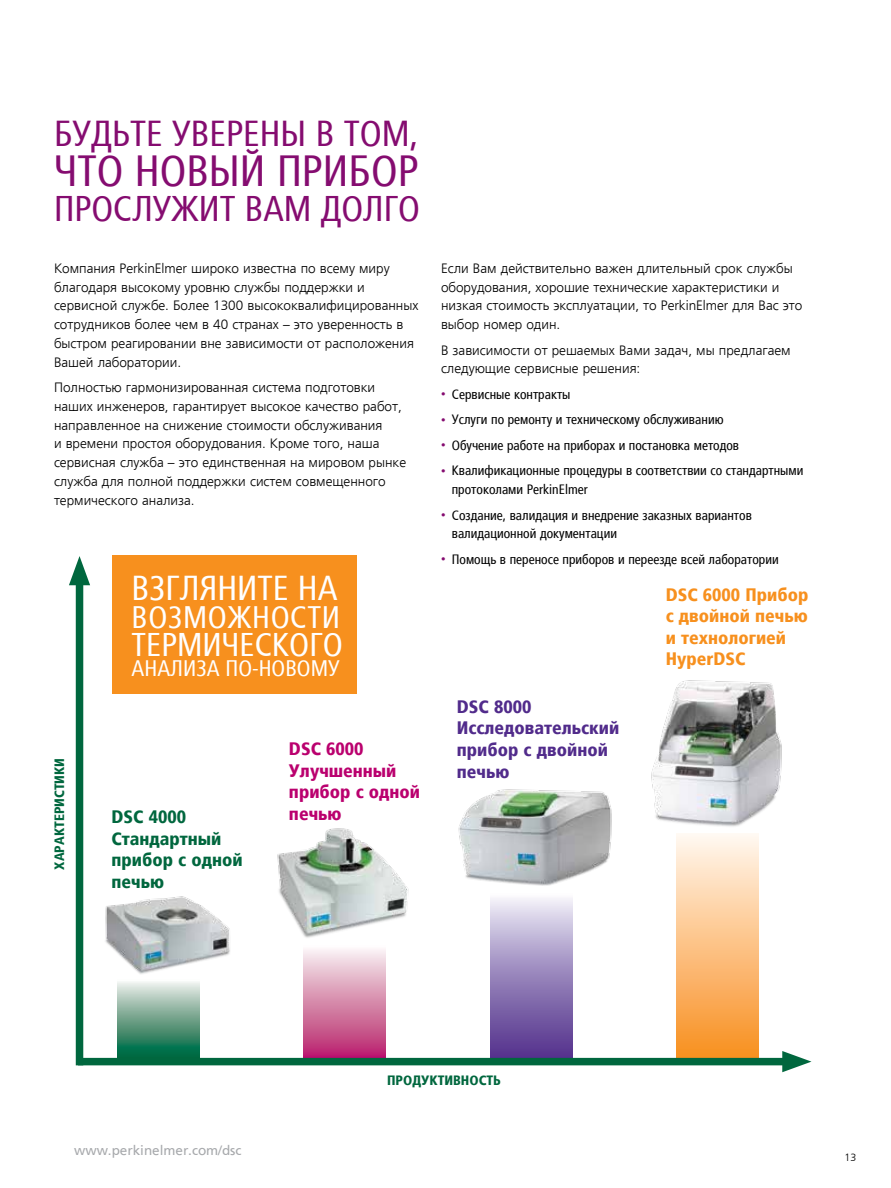
<style>
.page{position:relative;width:891px;height:1188px;background:#fff}
.page>*{position:absolute;margin:0;border:0;box-sizing:border-box;transform-origin:0 0}
.t1{font:condensed 43.5px "Frutiger LTCYR";color:#850c70}
.t2{font:condensed 36px "Frutiger LTCYR";color:#850c70}
.t3{font:condensed 35.7px "Frutiger LTCYR";color:#850c70}
.t4{font:condensed 34.5px "Frutiger LTCYR";color:#fff}
.t5{font:condensed 32.85px "Frutiger LTCYR";color:#fff}
.t6{font:condensed 31.05px "Frutiger LTCYR";letter-spacing:.02em;color:#fff}
.t7{font:condensed 22.35px "Frutiger LTCYR";color:#fff}
.t8{font:900 condensed 18px/21.6px "Frutiger LTCYR";color:#f7901e}
.t9{font:900 condensed 18px/21.6px "Frutiger LTCYR";color:#512b8b}
.t10{font:900 condensed 18px/21.6px "Frutiger LTCYR";color:#00673e}
.t11{font:900 condensed 18px/21.6px "Frutiger LTCYR";color:#ba006e}
.t12{font:300 13.5px/18.8px "Frutiger LTCYR";color:#000}
.t13{font:condensed 13.5px/18.8px "Frutiger LTCYR";color:#000}
.t14{font:900 condensed 13.5px "Frutiger LTCYR";color:#00673e}
.t15{font:13.5px "Frutiger LTCYR";color:#a7a9ac}
.t16{font:300 10.5px "Frutiger LTCYR";color:#000}
.s1{font-size:9px;color:#850c70}
</style>
<div class="page">
<div style="left:112px;top:555px;width:245px;height:138px;background:#f7901e"></div>
<div style="left:303px;top:946px;width:83px;height:114px;background:linear-gradient(to bottom,#f8f7f3,#b71d68)"></div>
<div style="left:117px;top:980px;width:83px;height:80px;background:linear-gradient(to bottom,#f3edea,#005d33)"></div>
<div style="left:490px;top:893px;width:83px;height:167px;background:linear-gradient(to bottom,#f0eef7,#4a2786)"></div>
<div style="left:676px;top:833px;width:83px;height:227px;background:linear-gradient(to bottom,#fff8f0,#f78e1d)"></div>
<div style="left:78px;top:1058px;width:717px;height:7px;background:#00673e"></div>
<svg style="left:782px;top:1051px;width:30px;height:21px"></svg>
<div style="left:76px;top:573px;width:7px;height:492px;background:#00673e"></div>
<svg style="left:69px;top:556px;width:21px;height:29px"></svg>
<img style="left:277px;top:828px;width:132px;height:110px">
<img style="left:105px;top:896px;width:125px;height:78px">
<img style="left:458px;top:789px;width:154px;height:97px">
<img style="left:651px;top:680px;width:131px;height:147px">
<h2 class="t2" style="left:54px;top:114px;width:366px">БУДЬТЕ УВЕРЕНЫ В ТОМ,</h2>
<h1 class="t1" style="left:54px;top:148px;width:366px">ЧТО НОВЫЙ ПРИБОР</h1>
<h3 class="t3" style="left:54px;top:189px;width:368px">ПРОСЛУЖИТ ВАМ ДОЛГО</h3>
<p class="t12" style="left:54px;top:259px;width:366px">Компания PerkinElmer широко известна по всему миру благодаря высокому уровню службы поддержки и сервисной службе. Более 1300 высококвалифицированных сотрудников более чем в 40 странах – это уверенность в быстром реагировании вне зависимости от расположения Bашей лаборатории.</p>
<p class="t12" style="left:54px;top:378px;width:354px">Полностью гармонизированная система подготовки наших инженеров, гарантирует высокое качество работ, направленное на снижение стоимости обслуживания<br>и времени простоя оборудования. Кроме того, наша сервисная служба – это единственная на мировом рынке служба для полной поддержки систем совмещенного термического анализа.</p>
<p class="t14" style="left:52px;top:870px;width:113px;rotate:-90deg">ХАРАКТЕРИСТИКИ</p>
<h3 class="t4" style="left:132px;top:570px;width:207px">ВЗГЛЯНИТЕ НА</h3>
<h3 class="t6" style="left:132px;top:601px;width:210px">ВОЗМОЖНОСТИ</h3>
<h3 class="t5" style="left:132px;top:627px;width:213px">ТЕРМИЧЕСКОГО</h3>
<h3 class="t7" style="left:132px;top:657px;width:210px">АНАЛИЗА ПО-НОВОМУ</h3>
<h3 class="t11" style="left:289px;top:738px;width:133px">DSC 6000<br>Улучшенный прибор с одной</h3>
<h3 class="t10" style="left:112px;top:807px;width:76px">DSC 4000</h3>
<h3 class="t11" style="left:289px;top:803px;width:54px">печью</h3>
<h3 class="t10" style="left:112px;top:828px;width:133px">Стандартный прибор с одной печью</h3>
<p class="t12" style="left:441px;top:259px;width:363px">Если Bам действительно важен длительный срок службы оборудования, хорошие технические характеристики и низкая стоимость эксплуатации, то PerkinElmer для Bас это выбор номер один.</p>
<p class="t12" style="left:441px;top:341px;width:351px">В зависимости от решаемых Bами задач, мы предлагаем следующие сервисные решения:</p>
<p class="t13" style="left:441px;top:385px;width:131px"><span class="s1">•</span> Сервисные контракты</p>
<p class="t13" style="left:441px;top:411px;width:284px"><span class="s1">•</span> Услуги по ремонту и техническому обслуживанию</p>
<p class="t13" style="left:441px;top:436px;width:300px"><span class="s1">•</span> Обучение работе на приборах и постановка методов</p>
<p class="t13" style="left:452px;top:462px;width:353px;text-indent:-11px"><span class="s1">•</span> Квалификационные процедуры в соответствии со стандартными протоколами PerkinElmer</p>
<p class="t13" style="left:452px;top:506px;width:302px;text-indent:-11px"><span class="s1">•</span> Создание, валидация и внедрение заказных вариантов валидационной документации</p>
<p class="t13" style="left:441px;top:550px;width:339px"><span class="s1">•</span> Помощь в переносе приборов и переезде всей лаборатории</p>
<h3 class="t9" style="left:457px;top:696px;width:164px">DSC 8000<br>Исследовательский прибор с двойной печью</h3>
<h3 class="t8" style="left:666px;top:584px;width:144px">DSC 6000 Прибор с двойной печью и технологией<br>HyperDSC</h3>
<p class="t15" style="left:74px;top:1143px;width:169px">www.perkinelmer.com/dsc</p>
<p class="t14" style="left:387px;top:1073px;width:115px">ПРОДУКТИВНОСТЬ</p>
<p class="t16" style="left:845px;top:1152px;width:13px">13</p>
</div>
